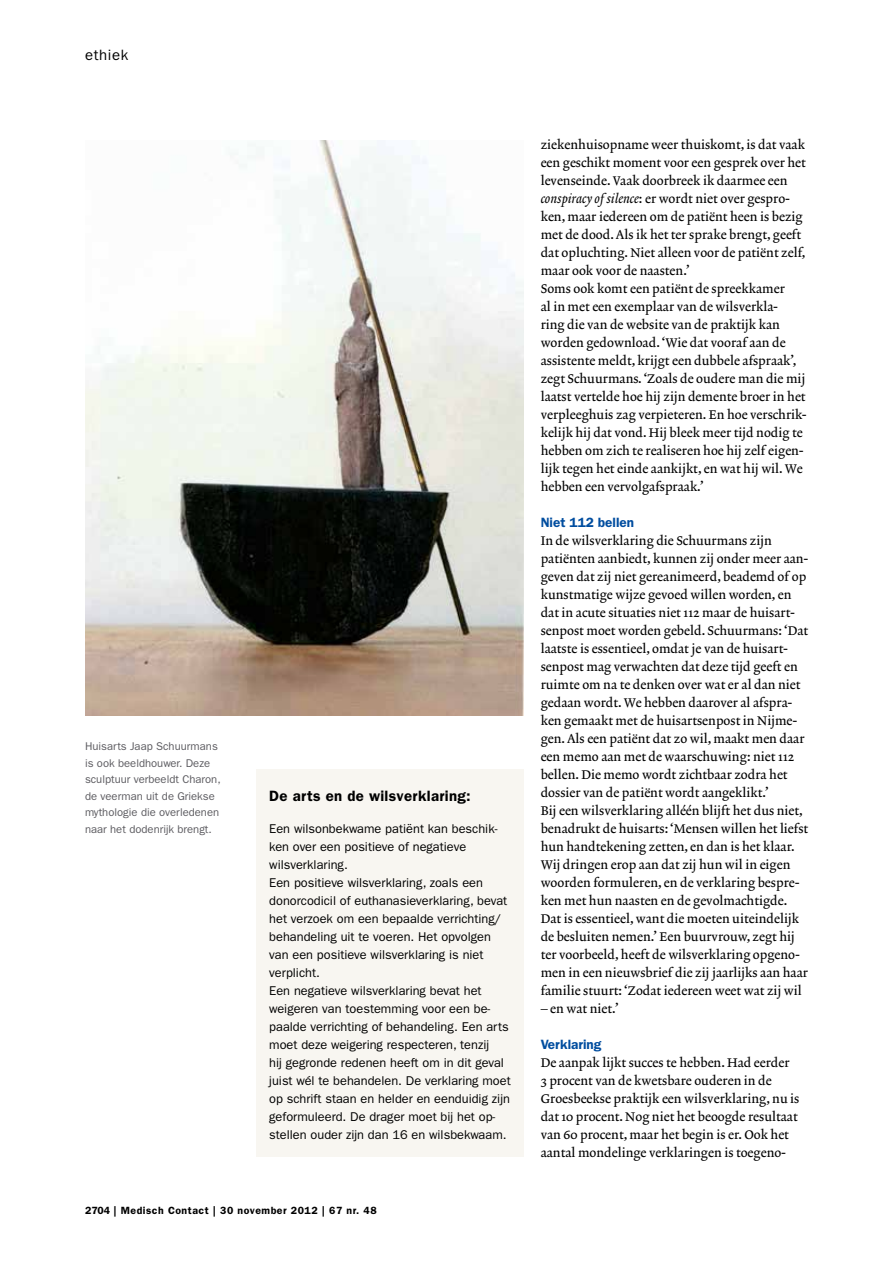
<style>
.page{position:relative;width:893px;height:1263px;background:#fff}
.page>*{position:absolute;margin:0;border:0;box-sizing:border-box;transform-origin:0 0}
.t1{font:600 15px "ITC Franklin Gothic Std";letter-spacing:.02em;color:#000}
.t2{font:15px "ITC Franklin Gothic Std";letter-spacing:.04em;color:#000}
.t3{font:600 13.5px "ITC Franklin Gothic Std";color:#004d9f}
.t4{font:12.75px/18px "Lexicon No 2 Roman A";color:#000}
.t5{font:12.75px/18px "ITC Franklin Gothic Std";color:#000}
.t6{font:11.25px/16.5px "ITC Franklin Gothic Std";color:#5c5b60}
.t7{font:600 10.5px "ITC Franklin Gothic Std";letter-spacing:.05em;color:#000}
.s1{font-family:"Lexicon No 2 Italic A"}
</style>
<div class="page">
<img style="left:85px;top:140px;width:439px;height:576px">
<div style="left:256px;top:770px;width:268px;height:387px;background:#f8f6f1"></div>
<p class="t2" style="left:85px;top:46px;width:45px">ethiek</p>
<p class="t6" style="left:85px;top:738px;width:137px">Huisarts Jaap Schuurmans is ook beeldhouwer. Deze sculptuur verbeeldt Charon, de veerman uit de Griekse mythologie die overledenen naar het dodenrijk brengt.</p>
<p class="t1" style="left:269px;top:787px;width:203px">De arts en de wilsverklaring:</p>
<p class="t5" style="left:269px;top:819px;width:243px">Een wilsonbekwame patiënt kan beschik&shy;ken over een positieve of negatieve wilsverklaring.<br>Een positieve wilsverklaring, zoals een donorcodicil of euthanasieverklaring, bevat het verzoek om een bepaalde verrichting/ behandeling uit te voeren. Het opvolgen van een positieve wilsverklaring is niet verplicht.<br>Een negatieve wilsverklaring bevat het weigeren van toestemming voor een be&shy;paalde verrichting of behandeling. Een arts moet deze weigering respecteren, tenzij<br>hij gegronde redenen heeft om in dit geval juist wél te behandelen. De verklaring moet op schrift staan en helder en eenduidig zijn geformuleerd. De drager moet bij het op&shy;stellen ouder zijn dan 16 en wilsbekwaam.</p>
<p class="t7" style="left:85px;top:1204px;width:293px">2704 | Medisch Contact | 30 november 2012 | 67 nr. 48</p>
<p class="t4" style="left:541px;top:136px;width:267px">ziekenhuisopname weer thuiskomt, is dat vaak een geschikt moment voor een gesprek over het levenseinde. Vaak doorbreek ik daarmee een <span class="s1">conspiracy of silence</span>: er wordt niet over gespro&shy;ken, maar iedereen om de patiënt heen is bezig met de dood. Als ik het ter sprake brengt, geeft dat opluchting. Niet alleen voor de patiënt zelf, maar ook voor de naasten.’<br>Soms ook komt een patiënt de spreekkamer<br>al in met een exemplaar van de wilsverkla-<br>ring die van de website van de praktijk kan worden gedownload. ‘Wie dat vooraf aan de assistente meldt, krijgt een dubbele afspraak’, zegt Schuurmans. ‘Zoals de oudere man die mij laatst vertelde hoe hij zijn demente broer in het verpleeghuis zag verpieteren. En hoe verschrik&shy;kelijk hij dat vond. Hij bleek meer tijd nodig te hebben om zich te realiseren hoe hij zelf eigen&shy;lijk tegen het einde aankijkt, en wat hij wil. We hebben een vervolgafspraak.’</p>
<p class="t3" style="left:541px;top:514px;width:95px">Niet 112 bellen</p>
<p class="t4" style="left:541px;top:532px;width:269px">In de wilsverklaring die Schuurmans zijn patiënten aanbiedt, kunnen zij onder meer aan&shy;geven dat zij niet gereanimeerd, beademd of op kunstmatige wijze gevoed willen worden, en dat in acute situaties niet 112 maar de huisart&shy;senpost moet worden gebeld. Schuurmans: ‘Dat laatste is essentieel, omdat je van de huisart&shy;senpost mag verwachten dat deze tijd geeft en ruimte om na te denken over wat er al dan niet gedaan wordt. We hebben daarover al afspra&shy;ken gemaakt met de huisartsenpost in Nijme&shy;gen. Als een patiënt dat zo wil, maakt men daar een memo aan met de waarschuwing: niet 112 bellen. Die memo wordt zichtbaar zodra het dossier van de patiënt wordt aangeklikt.’<br>Bij een wilsverklaring alléén blijft het dus niet, benadrukt de huisarts: ‘Mensen willen het liefst hun handtekening zetten, en dan is het klaar.<br>Wij dringen erop aan dat zij hun wil in eigen woorden formuleren, en de verklaring bespre&shy;ken met hun naasten en de gevolmachtigde.<br>Dat is essentieel, want die moeten uiteindelijk de besluiten nemen.’ Een buurvrouw, zegt hij ter voorbeeld, heeft de wilsverklaring opgeno&shy;men in een nieuwsbrief die zij jaarlijks aan haar familie stuurt: ‘Zodat iedereen weet wat zij wil</p>
<p class="t4" style="left:541px;top:1000px;width:79px">– en wat niet.’</p>
<p class="t3" style="left:541px;top:1036px;width:62px">Verklaring</p>
<p class="t4" style="left:541px;top:1054px;width:260px">De aanpak lijkt succes te hebben. Had eerder<br>3 procent van de kwetsbare ouderen in de Groesbeekse praktijk een wilsverklaring, nu is dat 10 procent. Nog niet het beoogde resultaat van 60 procent, maar het begin is er. Ook het aantal mondelinge verklaringen is toegeno-</p>
</div>
